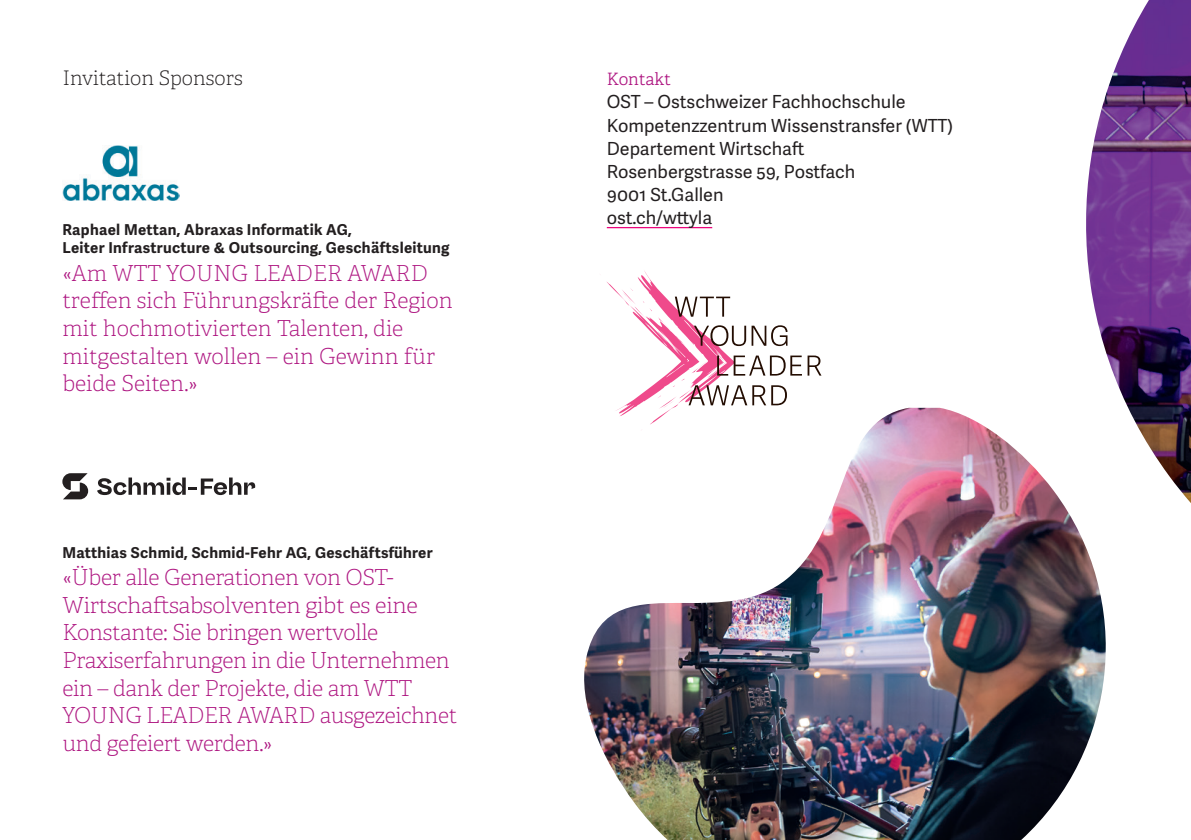
<style>
.page{position:relative;width:1191px;height:840px;background:#fff}
.page>*{position:absolute;margin:0;border:0;box-sizing:border-box;transform-origin:0 0}
.t1{font:100 22px/27.6px "Adelle";letter-spacing:-.015em;color:#ae1681}
.t2{font:100 20px "Adelle";color:#231f20}
.t3{font:18px/23px "Adelle Sans";color:#231f20}
.t4{font:300 17px "Adelle";letter-spacing:-.01em;color:#ae1681}
.t5{font:700 15px/18px "Adelle Sans";letter-spacing:.02em;color:#231f20}
</style>
<div class="page">
<hr style="left:607px;top:227px;width:105px;height:1px;background:#ed067c">
<img style="left:584px;top:407px;width:522px;height:432px">
<svg style="left:599px;top:270px;width:222px;height:160px"></svg>
<img style="left:62px;top:145px;width:118px;height:55px">
<svg style="left:62px;top:473px;width:26px;height:26px"></svg>
<svg style="left:97px;top:477px;width:158px;height:18px"></svg>
<img style="left:1084px;top:0;width:107px;height:503px">
<p class="t2" style="left:62px;top:66px;width:182px">Invitation Sponsors</p>
<p class="t4" style="left:607px;top:69px;width:66px">Kontakt</p>
<p class="t3" style="left:607px;top:91px;width:348px">OST – Ostschweizer Fachhochschule<br>Kompetenzzentrum Wissenstransfer (WTT)<br>Departement Wirtschaft<br>Rosenbergstrasse 59, Postfach<br>9001 St.Gallen<br>ost.ch/wttyla</p>
<p class="t5" style="left:62px;top:221px;width:389px">Raphael Mettan, Abraxas Informatik AG,<br>Leiter Infrastructure &amp; Outsourcing, Geschäftsleitung</p>
<p class="t1" style="left:62px;top:259px;width:392px">«Am WTT YOUNG LEADER AWARD treffen sich Führungskräfte der Region mit hochmotivierten Talenten, die mitgestalten wollen – ein Gewinn für beide Seiten.»</p>
<p class="t5" style="left:62px;top:543px;width:372px">Matthias Schmid, Schmid-Fehr AG, Geschäftsführer</p>
<p class="t1" style="left:62px;top:563px;width:396px">«Über alle Generationen von OST-Wirtschaftsabsolventen gibt es eine Konstante: Sie bringen wertvolle Praxiserfahrungen in die Unternehmen ein – dank der Projekte, die am WTT YOUNG LEADER AWARD ausgezeichnet und gefeiert werden.»</p>
</div>
